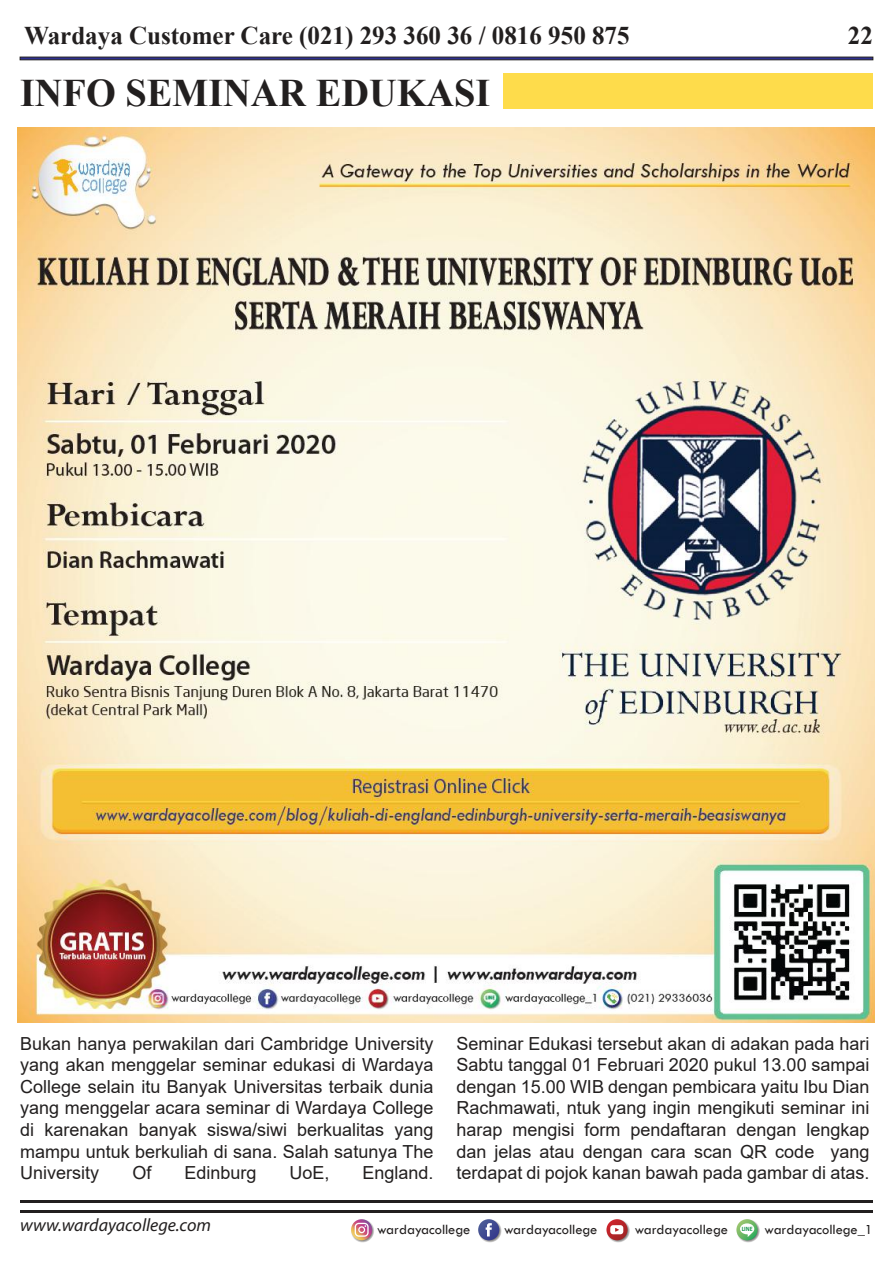
<style>
.page{position:relative;width:893px;height:1263px;background:#fff}
.page>*{position:absolute;margin:0;border:0;box-sizing:border-box;transform-origin:0 0}
.t1{font:700 39px "Times New Roman";color:#221f1f}
.t2{font:700 25.5px "Times New Roman";color:#221f1f}
.t3{font:18px/21.6px "Arial";color:#221f1f;text-align:justify}
.t4{font:italic 18px "Myriad Pro";color:#221f1f}
.t5{font:14.4px "Tw Cen";color:#221f1f}
</style>
<div class="page">
<div style="left:20px;top:57px;width:853px;height:3px;background:#2e3092;border:1px solid #221f1f"></div>
<hr style="left:20px;top:1210px;width:853px;height:3px;background:#221f1f">
<hr style="left:20px;top:1200px;width:853px;height:3px;background:#221f1f">
<svg style="left:606px;top:1218px;width:24px;height:25px"></svg>
<svg style="left:606px;top:1219px;width:22px;height:21px"></svg>
<svg style="left:610px;top:1225px;width:13px;height:9px"></svg>
<svg style="left:350px;top:1218px;width:24px;height:25px"></svg>
<svg style="left:351px;top:1219px;width:21px;height:21px"></svg>
<svg style="left:355px;top:1223px;width:14px;height:14px"></svg>
<svg style="left:477px;top:1218px;width:25px;height:25px"></svg>
<svg style="left:478px;top:1219px;width:21px;height:21px"></svg>
<svg style="left:486px;top:1223px;width:6px;height:13px"></svg>
<svg style="left:736px;top:1218px;width:24px;height:25px"></svg>
<svg style="left:736px;top:1219px;width:21px;height:21px"></svg>
<svg style="left:740px;top:1223px;width:14px;height:14px"></svg>
<div style="left:503px;top:73px;width:370px;height:36px;background:#fedc4b"></div>
<img style="left:18px;top:127px;width:856px;height:895px">
<h2 class="t2" style="left:24px;top:17px;width:607px">Wardaya Customer Care (021) 293 360 36 / 0816 950 875</h2>
<h2 class="t2" style="left:848px;top:17px;width:27px">22</h2>
<h1 class="t1" style="left:20px;top:65px;width:472px">INFO SEMINAR EDUKASI</h1>
<p class="t3" style="left:20px;top:1032px;width:415px">Bukan hanya perwakilan dari Cambridge University yang akan menggelar seminar edukasi di Wardaya College selain itu Banyak Universitas terbaik dunia yang menggelar acara seminar di Wardaya College di karenakan banyak siswa/siwi berkualitas yang mampu untuk berkuliah di sana. Salah satunya The University</p>
<p class="t3" style="left:132px;top:1162px;width:21px">Of</p>
<p class="t3" style="left:184px;top:1162px;width:74px">Edinburg</p>
<p class="t3" style="left:289px;top:1162px;width:42px">UoE,</p>
<p class="t3" style="left:362px;top:1162px;width:73px">England.</p>
<p class="t3" style="left:456px;top:1032px;width:415px">Seminar Edukasi tersebut akan di adakan pada hari Sabtu tanggal 01 Februari 2020 pukul 13.00 sampai dengan 15.00 WIB dengan pembicara yaitu Ibu Dian Rachmawati, ntuk yang ingin mengikuti seminar ini harap mengisi form pendaftaran dengan lengkap dan jelas atau dengan cara scan QR code yang terdapat di pojok kanan bawah pada gambar di atas.</p>
<p class="t4" style="left:20px;top:1214px;width:192px">www.wardayacollege.com</p>
<p class="t5" style="left:377px;top:1220px;width:95px">wardayacollege</p>
<p class="t5" style="left:504px;top:1220px;width:95px">wardayacollege</p>
<p class="t5" style="left:635px;top:1220px;width:240px">wardayacollege <sup>LINE</sup> wardayacollege_1</p>
</div>
